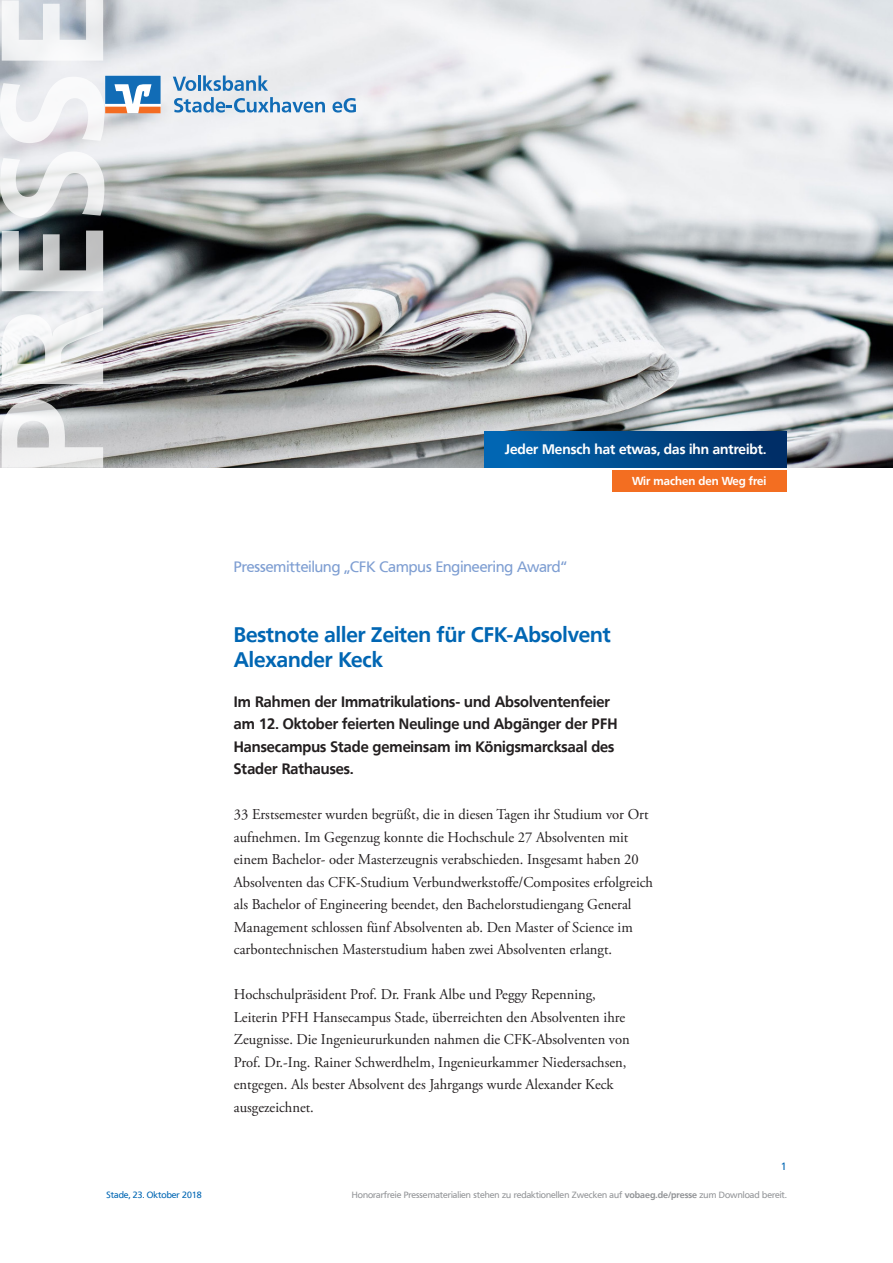
<style>
.page{position:relative;width:893px;height:1263px;background:#fff}
.page>*{position:absolute;margin:0;border:0;box-sizing:border-box;transform-origin:0 0}
.t1{font:700 21px/25.2px "Frutiger VR";color:#0166b3}
.t2{font:15px/22.5px "Adobe Garamond Pro";color:#231f20}
.t3{font:700 15px/22.5px "Frutiger VR";color:#231f20}
.t4{font:15px "Frutiger VR";color:#7e9ed2}
.t5{font:700 13.8px "Frutiger VR";color:#fff}
.t6{font:700 11.55px "Frutiger VR";color:#fff}
.t7{font:10.5px "Frutiger VR";color:#0166b3}
.t8{font:9px "Frutiger VR";color:#939598}
.t9{font:9px "Frutiger VR";color:#0166b3}
.s1{font-weight:700}
</style>
<div class="page">
<img style="left:104px;top:0;width:789px;height:468px">
<div style="left:485px;top:431px;width:301px;height:37px;background:linear-gradient(to right,#0169b6,#002b61)"></div>
<div style="left:612px;top:470px;width:174px;height:22px;background:#f36e21"></div>
<svg style="left:0;top:0;width:104px;height:468px"></svg>
<svg style="left:105px;top:76px;width:56px;height:37px"></svg>
<svg style="left:173px;top:77px;width:23px;height:14px"></svg>
<hr style="left:198px;top:75px;width:3px;height:16px;background:#116cb6">
<svg style="left:203px;top:75px;width:65px;height:16px"></svg>
<svg style="left:174px;top:97px;width:151px;height:16px"></svg>
<svg style="left:332px;top:98px;width:24px;height:15px"></svg>
<p class="t5" style="left:505px;top:441px;width:263px">Jeder Mensch hat etwas, das ihn antreibt.</p>
<p class="t6" style="left:632px;top:474px;width:136px">Wir machen den Weg frei</p>
<p class="t4" style="left:234px;top:557px;width:334px">Pressemitteilung „CFK Campus Engineering Award“</p>
<h1 class="t1" style="left:234px;top:622px;width:378px">Bestnote aller Zeiten für CFK-Absolvent<br>Alexander Keck</h1>
<p class="t3" style="left:234px;top:690px;width:385px">Im Rahmen der Immatrikulations- und Absolventenfeier am 12. Oktober feierten Neulinge und Abgänger der PFH Hansecampus Stade gemeinsam im Königsmarcksaal des Stader Rathauses.</p>
<p class="t2" style="left:234px;top:804px;width:421px">33 Erstsemester wurden begrüßt, die in diesen Tagen ihr Studium vor Ort aufnehmen. Im Gegenzug konnte die Hochschule 27 Absolventen mit einem Bachelor- oder Masterzeugnis verabschieden. Insgesamt haben 20<br>Absolventen das CFK-Studium Verbundwerkstoffe/Composites erfolgreich als Bachelor of Engineering beendet, den Bachelorstudiengang General Management schlossen fünf Absolventen ab. Den Master of Science im carbontechnischen Masterstudium haben zwei Absolventen erlangt.</p>
<p class="t2" style="left:234px;top:984px;width:397px">Hochschulpräsident Prof. Dr. Frank Albe und Peggy Repenning, Leiterin PFH Hansecampus Stade, überreichten den Absolventen ihre Zeugnisse. Die Ingenieururkunden nahmen die CFK-Absolventen von Prof. Dr.-Ing. Rainer Schwerdhelm, Ingenieurkammer Niedersachsen, entgegen. Als bester Absolvent des Jahrgangs wurde Alexander Keck ausgezeichnet.</p>
<p class="t7" style="left:781px;top:1160px;width:7px">1</p>
<p class="t9" style="left:107px;top:1189px;width:97px">Stade, 23. Oktober 2018</p>
<p class="t8" style="left:352px;top:1189px;width:437px">Honorarfreie Pressematerialien stehen zu redaktionellen Zwecken auf <span class="s1">vobaeg.de/presse</span> zum Download bereit.</p>
</div>
